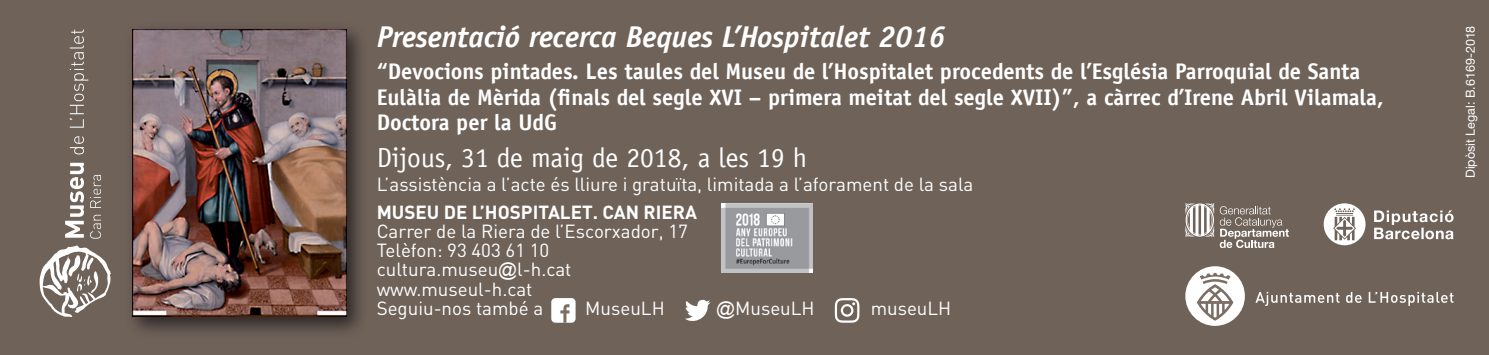
<style>
.page{position:relative;width:1489px;height:355px;background:#fff}
.page>*{position:absolute;margin:0;border:0;box-sizing:border-box;transform-origin:0 0}
.t1{font:italic 700 30px "Officina Sans LT";color:#fff}
.t2{font:27.5px "Officina Sans LT";color:#fff}
.t3{font:700 22.5px/25px "Officina Sans LT";color:#fff}
.t4{font:18.75px/19.2px "DIN";color:#fff}
.t5{font:700 18.75px "DIN";color:#fff}
.t6{font:12.5px "Helvetica Neue LT";color:#fff}
.s1{font-family:"Arial"}
</style>
<div class="page">
<div style="left:0;top:0;width:1488px;height:354px;background:#6f6259"></div>
<div style="left:124px;top:22px;width:244px;height:316px;background:#231f20;opacity:.9"></div>
<img style="left:132px;top:30px;width:214px;height:286px">
<svg style="left:65px;top:30px;width:36px;height:208px"></svg>
<svg style="left:39px;top:245px;width:72px;height:71px"></svg>
<div style="left:551px;top:298px;width:24px;height:24px;background:#fff;border-radius:4px"></div>
<svg style="left:560px;top:304px;width:9px;height:18px"></svg>
<svg style="left:685px;top:299px;width:25px;height:22px"></svg>
<svg style="left:834px;top:298px;width:25px;height:24px"></svg>
<svg style="left:1255px;top:291px;width:84px;height:14px"></svg>
<svg style="left:1346px;top:291px;width:15px;height:11px"></svg>
<svg style="left:1368px;top:291px;width:85px;height:14px"></svg>
<div style="left:1185px;top:266px;width:59px;height:59px;background:#fff;border-radius:50%"></div>
<svg style="left:1196px;top:272px;width:37px;height:48px"></svg>
<svg style="left:1374px;top:210px;width:79px;height:29px"></svg>
<svg style="left:1323px;top:203px;width:42px;height:42px"></svg>
<svg style="left:1185px;top:203px;width:103px;height:45px"></svg>
<img style="left:721px;top:203px;width:91px;height:69px">
<h1 class="t1" style="left:376px;top:19px;width:570px">Presentació recerca Beques L’Hospitalet 2016</h1>
<p class="t3" style="left:376px;top:59px;width:1008px">“Devocions pintades. Les taules del Museu de l’Hospitalet procedents de l’Església Parroquial de Santa<br>Eulàlia de Mèrida (finals del segle XVI – primera meitat del segle XVII)”, a càrrec d’Irene Abril Vilamala,<br>Doctora per la UdG</p>
<p class="t2" style="left:376px;top:141px;width:432px">Dijous, 31 de maig de 2018, a les 19 h</p>
<p class="t4" style="left:376px;top:174px;width:598px">L’assistència a l’acte és lliure i gratuïta, limitada a l’aforament de la sala</p>
<p class="t5" style="left:376px;top:199px;width:322px">MUSEU DE L’HOSPITALET. CAN RIERA</p>
<p class="t4" style="left:376px;top:221px;width:313px">Carrer de la Riera de l’Escorxador, 17<br>Telèfon: 93 403 61 10 cultura.museu<span class="s1">@</span>l-h.cat www.museul-h.cat<br>Seguiu-nos també a</p>
<p class="t4" style="left:585px;top:298px;width:81px">MuseuLH</p>
<p class="t4" style="left:716px;top:298px;width:100px"><span class="s1">@</span>MuseuLH</p>
<p class="t4" style="left:870px;top:298px;width:82px">museuLH</p>
<p class="t6" style="left:1462px;top:178px;width:154px;rotate:-90deg">Dipòsit Legal: B.6169-2018</p>
</div>
